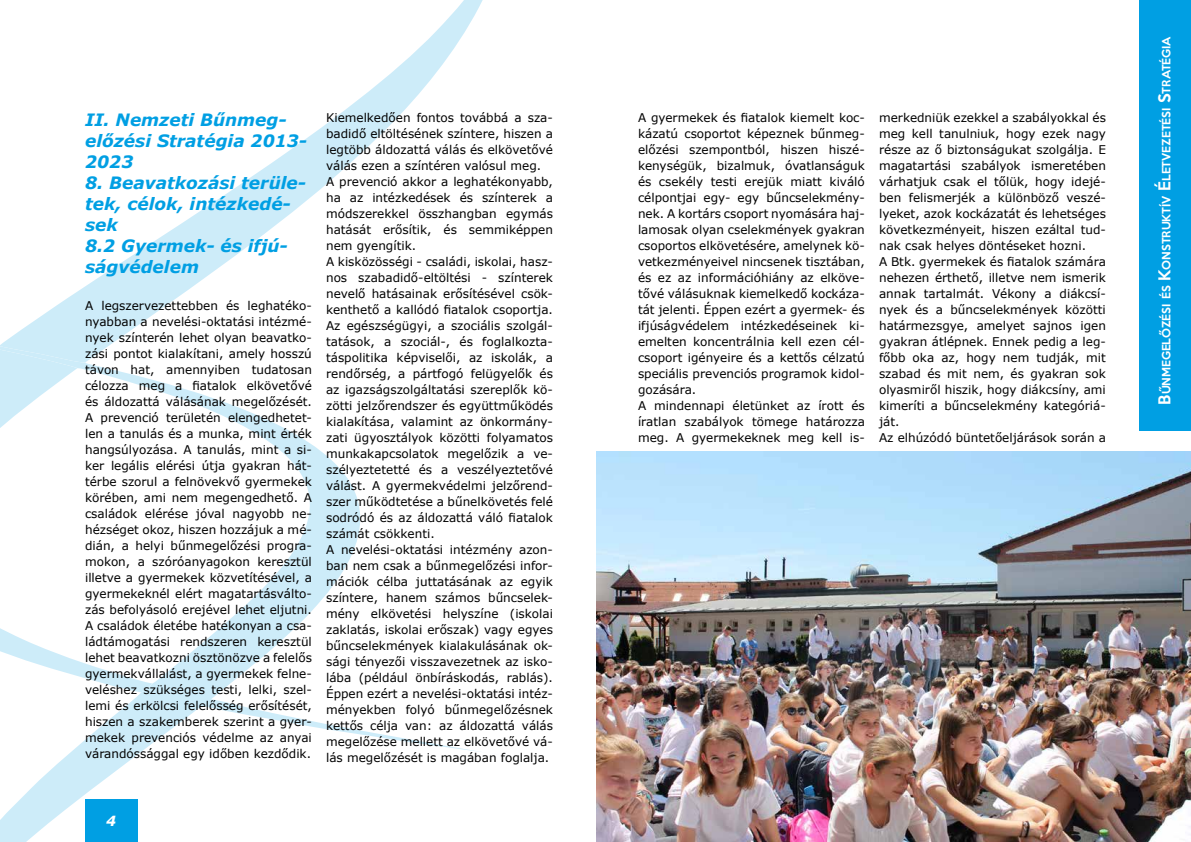
<style>
.page{position:relative;width:1191px;height:842px;background:#fff}
.page>*{position:absolute;margin:0;border:0;box-sizing:border-box;transform-origin:0 0}
.t1{font:italic 700 17px/21px "Verdana";color:#009fe3}
.t2{font:italic 700 14px "Verdana";color:#fff}
.t3{font:12px/16px "Verdana";color:#000}
.t4{font:500 10.5px "Keep Calm";color:#fff}
.s1{font-size:15px}
</style>
<div class="page">
<div style="left:1138px;top:0;width:53px;height:431px;background:#009fe3"></div>
<svg style="left:0;top:380px;width:479px;height:462px"></svg>
<svg style="left:0;top:0;width:483px;height:349px"></svg>
<svg style="left:0;top:349px;width:153px;height:343px"></svg>
<img style="left:596px;top:451px;width:595px;height:391px">
<h1 class="t1" style="left:85px;top:109px;width:223px">II. Nemzeti Bűnmeg&shy;előzési Stratégia 2013-<br>2023</h1>
<h1 class="t1" style="left:85px;top:172px;width:222px">8. Beavatkozási terüle&shy;tek, célok, intézkedé&shy;sek<br>8.2 Gyermek- és ifjú&shy;ságvédelem</h1>
<p class="t3" style="left:85px;top:298px;width:228px;text-align:justify">A legszervezettebben és leghatéko&shy;nyabban a nevelési-oktatási intézmé&shy;nyek színterén lehet olyan beavatko&shy;zási pontot kialakítani, amely hosszú távon hat, amennyiben tudatosan célozza meg a fiatalok elkövetővé és áldozattá válásának megelőzését.<br>A prevenció területén elengedhetet&shy;len a tanulás és a munka, mint érték hangsúlyozása. A tanulás, mint a si&shy;ker legális elérési útja gyakran hát&shy;térbe szorul a felnövekvő gyermekek körében, ami nem megengedhető. A családok elérése jóval nagyobb ne&shy;hézséget okoz, hiszen hozzájuk a mé&shy;dián, a helyi bűnmegelőzési progra&shy;mokon, a szóróanyagokon keresztül illetve a gyermekek közvetítésével, a gyermekeknél elért magatartásválto&shy;zás befolyásoló erejével lehet eljutni.<br>A családok életébe hatékonyan a csa&shy;ládtámogatási rendszeren keresztül lehet beavatkozni ösztönözve a felelős gyermekvállalást, a gyermekek felne&shy;veléshez szükséges testi, lelki, szel&shy;lemi és erkölcsi felelősség erősítését, hiszen a szakemberek szerint a gyer&shy;mekek prevenciós védelme az anyai várandóssággal egy időben kezdődik.</p>
<p class="t3" style="left:326px;top:110px;width:228px">Kiemelkedően fontos továbbá a sza&shy;badidő eltöltésének színtere, hiszen a legtöbb áldozattá válás és elkövetővé válás ezen a színtéren valósul meg.<br>A prevenció akkor a leghatékonyabb, ha az intézkedések és színterek a módszerekkel összhangban egymás hatását erősítik, és semmiképpen nem gyengítik.<br>A kisközösségi - családi, iskolai, hasz&shy;nos szabadidő-eltöltési - színterek nevelő hatásainak erősítésével csök&shy;kenthető a kallódó fiatalok csoportja.<br>Az egészségügyi, a szociális szolgál&shy;tatások, a szociál-, és foglalkozta&shy;táspolitika képviselői, az iskolák, a rendőrség, a pártfogó felügyelők és az igazságszolgáltatási szereplők kö&shy;zötti jelzőrendszer és együttműködés kialakítása, valamint az önkormány&shy;zati ügyosztályok közötti folyamatos munkakapcsolatok megelőzik a ve&shy;szélyeztetetté és a veszélyeztetővé válást. A gyermekvédelmi jelzőrend&shy;szer működtetése a bűnelkövetés felé sodródó és az áldozattá váló fiatalok számát csökkenti.<br>A nevelési-oktatási intézmény azon&shy;ban nem csak a bűnmegelőzési infor&shy;mációk célba juttatásának az egyik színtere, hanem számos bűncselek&shy;mény elkövetési helyszíne (iskolai zaklatás, iskolai erőszak) vagy egyes bűncselekmények kialakulásának ok&shy;sági tényezői visszavezetnek az isko&shy;lába (például önbíráskodás, rablás).<br>Éppen ezért a nevelési-oktatási intéz&shy;ményekben folyó bűnmegelőzésnek kettős célja van: az áldozattá válás megelőzése mellett az elkövetővé vá&shy;lás megelőzését is magában foglalja.</p>
<p class="t3" style="left:638px;top:110px;width:228px">A gyermekek és fiatalok kiemelt koc&shy;kázatú csoportot képeznek bűnmeg&shy;előzési szempontból, hiszen hiszé&shy;kenységük, bizalmuk, óvatlanságuk és csekély testi erejük miatt kiváló célpontjai egy- egy bűncselekmény&shy;nek. A kortárs csoport nyomására haj&shy;lamosak olyan cselekmények gyakran csoportos elkövetésére, amelynek kö&shy;vetkezményeivel nincsenek tisztában, és ez az információhiány az elköve&shy;tővé válásuknak kiemelkedő kockáza&shy;tát jelenti. Éppen ezért a gyermek- és ifjúságvédelem intézkedéseinek ki&shy;emelten koncentrálnia kell ezen cél&shy;csoport igényeire és a kettős célzatú speciális prevenciós programok kidol&shy;gozására.<br>A mindennapi életünket az írott és íratlan szabályok tömege határozza meg. A gyermekeknek meg kell is-</p>
<p class="t3" style="left:879px;top:110px;width:228px">merkedniük ezekkel a szabályokkal és meg kell tanulniuk, hogy ezek nagy része az ő biztonságukat szolgálja. E magatartási szabályok ismeretében várhatjuk csak el tőlük, hogy idejé&shy;ben felismerjék a különböző veszé&shy;lyeket, azok kockázatát és lehetséges következményeit, hiszen ezáltal tud&shy;nak csak helyes döntéseket hozni.<br>A Btk. gyermekek és fiatalok számára nehezen érthető, illetve nem ismerik annak tartalmát. Vékony a diákcsí&shy;nyek és a bűncselekmények közötti határmezsgye, amelyet sajnos igen gyakran átlépnek. Ennek pedig a leg&shy;főbb oka az, hogy nem tudják, mit szabad és mit nem, és gyakran sok olyasmiről hiszik, hogy diákcsíny, ami kimeríti a bűncselekmény kategóriá&shy;ját.<br>Az elhúzódó büntetőeljárások során a</p>
<p class="t2" style="left:106px;top:811px;width:11px">4</p>
<p class="t4" style="left:1157px;top:405px;width:370px;rotate:-90deg"><span class="s1">B</span>űnmegelőzési és <span class="s1">K</span>onstruktív <span class="s1">É</span> letvezetési <span class="s1">S</span>tratégia</p>
</div>
